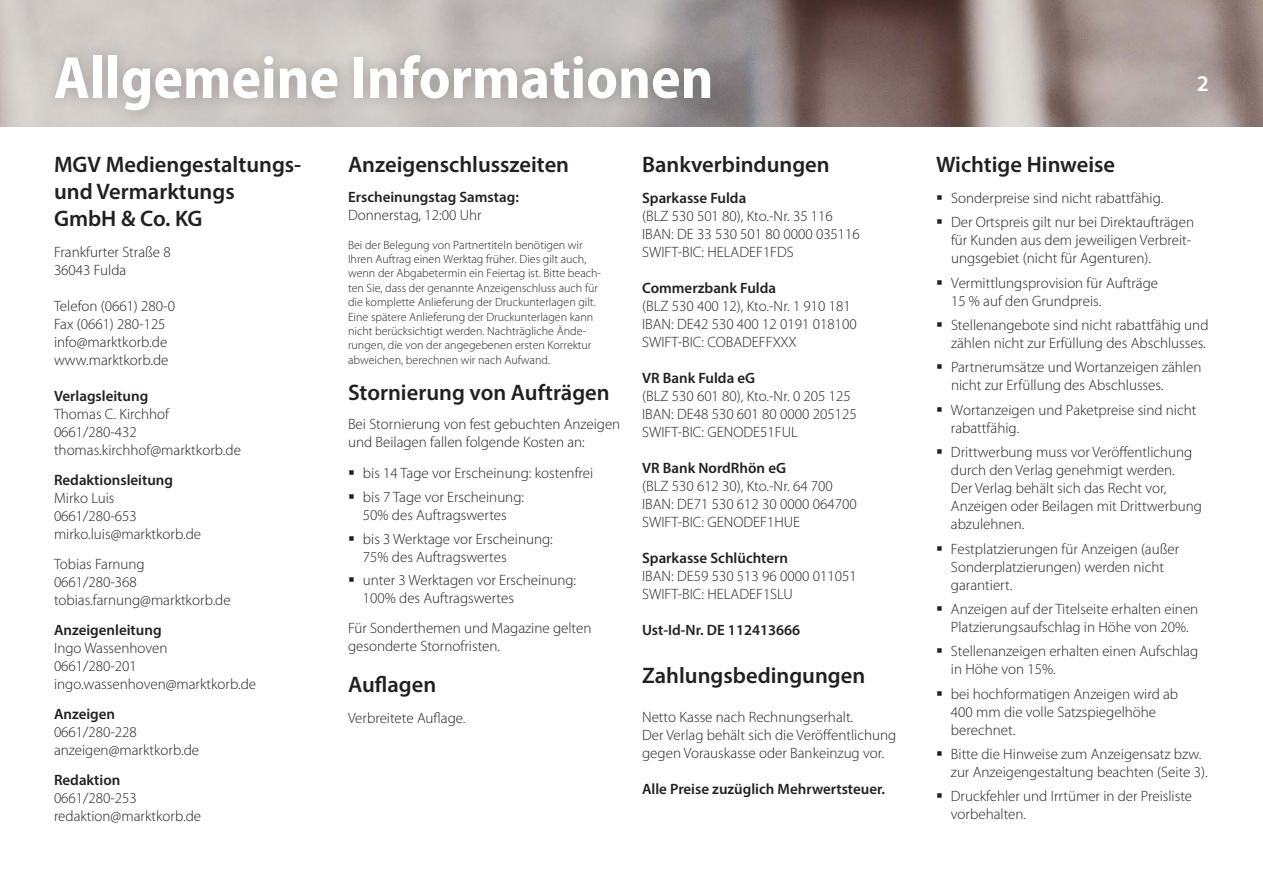
<style>
.page{position:relative;width:1263px;height:893px;background:#fff}
.page>*{position:absolute;margin:0;border:0;box-sizing:border-box;transform-origin:0 0}
.t1{font:700 semi-condensed 60px "Myriad Pro";color:#fff}
.t2{font:600 22.5px/27px "Myriad Pro";color:#231f20}
.t3{font:600 22.5px "Myriad Pro";color:#fff}
.t4{font:300 15px/18px "Myriad Pro";color:#231f20}
.t5{font:600 15px "Myriad Pro";color:#231f20}
.t6{font:300 12px/14.4px "Myriad Pro";color:#231f20}
</style>
<div class="page">
<img style="left:0;top:0;width:1262px;height:127px">
<div style="left:44px;top:43px;width:682px;height:83px;background:#231f20;opacity:.25"></div>
<h1 class="t1" style="left:54px;top:44px;width:661px">Allgemeine Informationen</h1>
<h2 class="t2" style="left:54px;top:150px;width:249px">MGV Mediengestaltungs&shy;und Vermarktungs<br>GmbH &amp; Co. KG</h2>
<p class="t4" style="left:54px;top:243px;width:118px">Frankfurter Straße 8<br>36043 Fulda</p>
<p class="t4" style="left:54px;top:297px;width:122px">Telefon (0661) 280-0<br>Fax (0661) 280-125 info@marktkorb.de www.marktkorb.de</p>
<p class="t5" style="left:54px;top:386px;width:96px">Verlagsleitung</p>
<p class="t4" style="left:54px;top:405px;width:189px">Thomas C. Kirchhof<br>0661/280-432 thomas.kirchhof@marktkorb.de</p>
<p class="t5" style="left:54px;top:470px;width:121px">Redaktionsleitung</p>
<p class="t4" style="left:54px;top:489px;width:149px">Mirko Luis<br>0661/280-653 mirko.luis@marktkorb.de</p>
<p class="t4" style="left:54px;top:555px;width:178px">Tobias Farnung<br>0661/280-368 tobias.farnung@marktkorb.de</p>
<p class="t5" style="left:54px;top:620px;width:109px">Anzeigenleitung</p>
<p class="t4" style="left:54px;top:639px;width:204px">Ingo Wassenhoven<br>0661/280-201 ingo.wassenhoven@marktkorb.de</p>
<p class="t5" style="left:54px;top:704px;width:63px">Anzeigen</p>
<p class="t4" style="left:54px;top:723px;width:147px">0661/280-228 anzeigen@marktkorb.de</p>
<p class="t5" style="left:54px;top:770px;width:68px">Redaktion</p>
<p class="t4" style="left:54px;top:789px;width:149px">0661/280-253 redaktion@marktkorb.de</p>
<h2 class="t2" style="left:348px;top:150px;width:223px">Anzeigenschlusszeiten</h2>
<p class="t5" style="left:348px;top:187px;width:172px">Erscheinungstag Samstag:</p>
<p class="t4" style="left:348px;top:206px;width:135px">Donnerstag, 12:00 Uhr</p>
<p class="t6" style="left:348px;top:238px;width:255px">Bei der Belegung von Partnertiteln benötigen wir Ihren Auftrag einen Werktag früher. Dies gilt auch, wenn der Abgabetermin ein Feiertag ist. Bitte beach&shy;ten Sie, dass der genannte Anzeigenschluss auch für die komplette Anlieferung der Druckunterlagen gilt.<br>Eine spätere Anlieferung der Druckunterlagen kann nicht berücksichtigt werden. Nachträgliche Ände&shy;rungen, die von der angegebenen ersten Korrektur abweichen, berechnen wir nach Aufwand.</p>
<h2 class="t2" style="left:348px;top:378px;width:263px">Stornierung von Aufträgen</h2>
<p class="t4" style="left:348px;top:415px;width:274px">Bei Stornierung von fest gebuchten Anzeigen und Beilagen fallen folgende Kosten an:</p>
<p class="t4" style="left:363px;top:461px;width:232px;line-height:24.3px">bis 14 Tage vor Erscheinung: kostenfrei bis 7 Tage vor Erscheinung:</p>
<p class="t4" style="left:363px;top:503px;width:191px;line-height:24.3px">50% des Auftragswertes<br>bis 3 Werktage vor Erscheinung:</p>
<p class="t4" style="left:363px;top:546px;width:215px;line-height:22.2px">75% des Auftragswertes<br>unter 3 Werktagen vor Erscheinung:</p>
<p class="t4" style="left:348px;top:582px;width:245px;line-height:30.8px;text-indent:15px">100% des Auftragswertes<br>Für Sonderthemen und Magazine gelten</p>
<p class="t4" style="left:348px;top:638px;width:154px">gesonderte Stornofristen.</p>
<h2 class="t2" style="left:348px;top:670px;width:90px">Auflagen</h2>
<p class="t4" style="left:348px;top:709px;width:119px">Verbreitete Auflage.</p>
<h2 class="t2" style="left:642px;top:150px;width:189px">Bankverbindungen</h2>
<p class="t5" style="left:642px;top:188px;width:106px">Sparkasse Fulda</p>
<p class="t4" style="left:642px;top:207px;width:219px">(BLZ 530 501 80), Kto.-Nr. 35 116<br>IBAN: DE 33 530 501 80 0000 035116<br>SWIFT-BIC: HELADEF1FDS</p>
<p class="t5" style="left:642px;top:278px;width:136px">Commerzbank Fulda</p>
<p class="t4" style="left:642px;top:297px;width:216px">(BLZ 530 400 12), Kto.-Nr. 1 910 181<br>IBAN: DE42 530 400 12 0191 018100<br>SWIFT-BIC: COBADEFFXXX</p>
<p class="t5" style="left:642px;top:368px;width:115px">VR Bank Fulda eG</p>
<p class="t4" style="left:642px;top:387px;width:216px">(BLZ 530 601 80), Kto.-Nr. 0 205 125<br>IBAN: DE48 530 601 80 0000 205125<br>SWIFT-BIC: GENODE51FUL</p>
<p class="t5" style="left:642px;top:458px;width:145px">VR Bank NordRhön eG</p>
<p class="t4" style="left:642px;top:477px;width:216px">(BLZ 530 612 30), Kto.-Nr. 64 700<br>IBAN: DE71 530 612 30 0000 064700<br>SWIFT-BIC: GENODEF1HUE</p>
<p class="t5" style="left:642px;top:548px;width:147px">Sparkasse Schlüchtern</p>
<p class="t4" style="left:642px;top:567px;width:216px">IBAN: DE59 530 513 96 0000 011051<br>SWIFT-BIC: HELADEF1SLU</p>
<p class="t5" style="left:642px;top:620px;width:160px">Ust-Id-Nr. DE 112413666</p>
<h2 class="t2" style="left:642px;top:661px;width:225px">Zahlungsbedingungen</h2>
<p class="t4" style="left:642px;top:709px;width:256px">Netto Kasse nach Rechnungserhalt.<br>Der Verlag behält sich die Veröffentlichung gegen Vorauskasse oder Bankeinzug vor.</p>
<p class="t5" style="left:642px;top:780px;width:245px">Alle Preise zuzüglich Mehrwertsteuer.</p>
<h2 class="t3" style="left:1197px;top:69px;width:14px">2</h2>
<h2 class="t2" style="left:936px;top:150px;width:180px">Wichtige Hinweise</h2>
<p class="t4" style="left:951px;top:186px;width:245px;line-height:24.3px">Sonderpreise sind nicht rabattfähig.<br>Der Ortspreis gilt nur bei Direktaufträgen</p>
<p class="t4" style="left:951px;top:231px;width:242px">für Kunden aus dem jeweiligen Verbreit&shy;ungsgebiet (nicht für Agenturen).</p>
<p class="t4" style="left:951px;top:274px;width:209px">Vermittlungsprovision für Aufträge<br>15 % auf den Grundpreis.</p>
<p class="t4" style="left:951px;top:316px;width:259px">Stellenangebote sind nicht rabattfähig und zählen nicht zur Erfüllung des Abschlusses.</p>
<p class="t4" style="left:951px;top:359px;width:252px">Partnerumsätze und Wortanzeigen zählen nicht zur Erfüllung des Abschlusses.</p>
<p class="t4" style="left:951px;top:401px;width:247px">Wortanzeigen und Paketpreise sind nicht rabattfähig.</p>
<p class="t4" style="left:951px;top:443px;width:252px">Drittwerbung muss vor Veröffentlichung durch den Verlag genehmigt werden.<br>Der Verlag behält sich das Recht vor, Anzeigen oder Beilagen mit Drittwerbung abzulehnen.</p>
<p class="t4" style="left:951px;top:540px;width:230px">Festplatzierungen für Anzeigen (außer<br>Sonderplatzierungen) werden nicht garantiert.</p>
<p class="t4" style="left:951px;top:600px;width:249px">Anzeigen auf der Titelseite erhalten einen<br>Platzierungsaufschlag in Höhe von 20%.</p>
<p class="t4" style="left:951px;top:642px;width:249px">Stellenanzeigen erhalten einen Aufschlag in Höhe von 15%.</p>
<p class="t4" style="left:951px;top:685px;width:229px">bei hochformatigen Anzeigen wird ab<br>400 mm die volle Satzspiegelhöhe berechnet.</p>
<p class="t4" style="left:951px;top:745px;width:258px">Bitte die Hinweise zum Anzeigensatz bzw. zur Anzeigengestaltung beachten (Seite 3).</p>
<p class="t4" style="left:951px;top:788px;width:243px">Druckfehler und Irrtümer in der Preisliste vorbehalten.</p>
</div>
